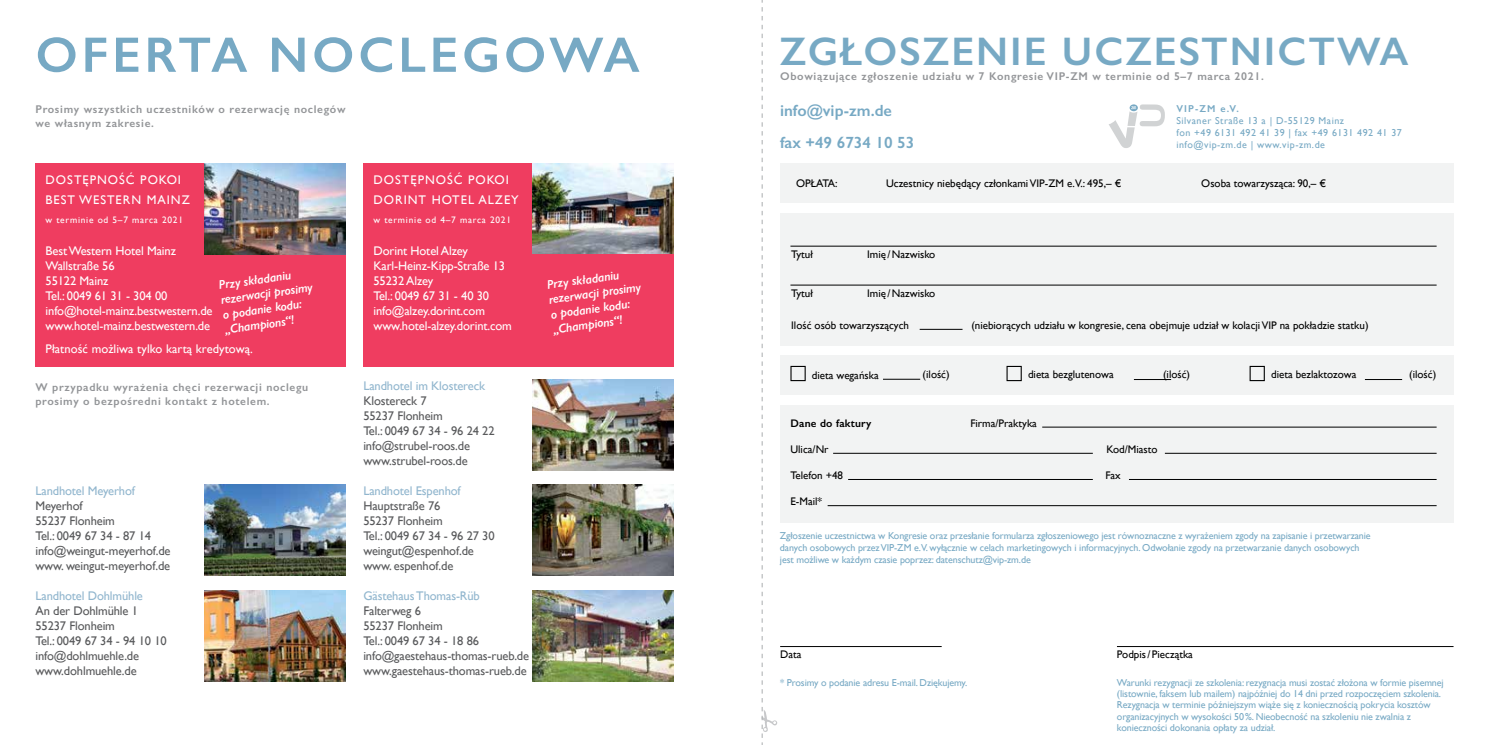
<style>
.page{position:relative;width:1489px;height:745px;background:#fff}
.page>*{position:absolute;margin:0;border:0;box-sizing:border-box;transform-origin:0 0}
.t1{font:600 50px "Gill Sans";letter-spacing:.075em;color:#77a9c4}
.t2{font:600 40px "Gill Sans";letter-spacing:.05em;color:#77a9c4}
.t3{font:600 16.25px/32.1px "Gill Sans";color:#77a9c4}
.t4{font:12.5px/15px "Gill Sans";letter-spacing:-.01em;color:#58595b}
.t5{font:12.5px/15px "Gill Sans";letter-spacing:-.01em;color:#fff}
.t6{font:italic 600 12.5px/15px "Gill Sans";color:#fff}
.t7{font:12.5px "Gill Sans";letter-spacing:-.01em;color:#91b6ce}
.t8{font:12.5px/19.6px "Gill Sans";letter-spacing:.08em;color:#fff}
.t9{font:600 11.25px/13.6px "Gill Sans";letter-spacing:.06em;color:#939598}
.t10{font:11px "Gill Sans";color:#000}
.t11{font:600 11px "Gill Sans";letter-spacing:.02em;color:#000}
.t12{font:10px/11.2px "Gill Sans";letter-spacing:-.01em;color:#77a9c4}
.t13{font:10px/12px "Gill Sans";letter-spacing:.05em;color:#77a9c4}
.t14{font:600 10px "Gill Sans";color:#77a9c4}
.t15{font:9.38px "Gill Sans";letter-spacing:.08em;color:#fff}
</style>
<div class="page">
<div style="left:780px;top:355px;width:673px;height:40px;background:#f2f3f3"></div>
<img style="left:205px;top:590px;width:140px;height:90px">
<div style="left:1006px;top:365px;width:15px;height:16px;border:1px solid #000"></div>
<img style="left:532px;top:379px;width:141px;height:91px">
<img style="left:532px;top:484px;width:141px;height:91px">
<img style="left:532px;top:590px;width:141px;height:90px">
<img style="left:205px;top:484px;width:140px;height:91px">
<div style="left:363px;top:163px;width:310px;height:203px;background:#ef3d60"></div>
<div style="left:35px;top:163px;width:310px;height:203px;background:#ef3d60"></div>
<img style="left:532px;top:163px;width:141px;height:91px">
<img style="left:205px;top:163px;width:140px;height:91px">
<div style="left:780px;top:163px;width:673px;height:40px;background:#f2f3f3"></div>
<div style="left:780px;top:213px;width:673px;height:132px;background:#f2f3f3"></div>
<div style="left:780px;top:404px;width:673px;height:117px;background:#f2f3f3"></div>
<hr style="left:1042px;top:426px;width:394px;height:1px;background:#000">
<hr style="left:827px;top:505px;width:609px;height:1px;background:#000">
<hr style="left:780px;top:646px;width:161px;height:1px;background:#000">
<hr style="left:1116px;top:646px;width:337px;height:1px;background:#000">
<hr style="left:848px;top:479px;width:244px;height:1px;background:#000">
<hr style="left:1128px;top:479px;width:308px;height:1px;background:#000">
<hr style="left:1164px;top:453px;width:272px;height:1px;background:#000">
<hr style="left:833px;top:453px;width:259px;height:1px;background:#000">
<hr style="left:883px;top:379px;width:37px;height:1px;background:#000">
<hr style="left:1364px;top:379px;width:37px;height:1px;background:#000">
<hr style="left:790px;top:246px;width:646px;height:1px;background:#000">
<hr style="left:790px;top:284px;width:646px;height:1px;background:#000">
<hr style="left:919px;top:329px;width:43px;height:1px;background:#000">
<div style="left:790px;top:365px;width:15px;height:16px;border:1px solid #000"></div>
<div style="left:1249px;top:365px;width:15px;height:16px;border:1px solid #000"></div>
<svg style="left:1109px;top:104px;width:55px;height:44px"></svg>
<svg style="left:761px;top:0;width:16px;height:744px"></svg>
<hr style="left:1133px;top:379px;width:37px;height:1px;background:#000">
<h1 class="t1" style="left:35px;top:25px;width:605px">OFERTA NOCLEGOWA</h1>
<h2 class="t2" style="left:780px;top:27px;width:630px">ZGŁOSZENIE UCZESTNICTWA</h2>
<p class="t9" style="left:35px;top:102px;width:311px">Prosimy wszystkich uczestników o rezerwację noclegów we własnym zakresie.</p>
<h3 class="t3" style="left:780px;top:94px;width:136px">info@vip-zm.de fax +49 6734 10 53</h3>
<p class="t14" style="left:1176px;top:102px;width:64px">VIP-ZM e.V.</p>
<p class="t9" style="left:780px;top:69px;width:485px">Obowiązujące zgłoszenie udziału w 7 Kongresie VIP-ZM w terminie od 5–7 marca 2021.</p>
<p class="t13" style="left:1176px;top:114px;width:227px">Silvaner Straße 13 a | D-55129 Mainz<br>fon +49 6131 492 41 39 | fax +49 6131 492 41 37 info@vip-zm.de | www.vip-zm.de</p>
<p class="t8" style="left:46px;top:170px;width:146px;text-indent:80px">ć pokoi<br>BEST WESTERN MAINZ</p>
<p class="t15" style="left:46px;top:214px;width:139px">w terminie od 5–7 marca 2021</p>
<p class="t5" style="left:46px;top:172px;width:20px">Dost</p>
<p class="t5" style="left:83px;top:172px;width:17px">ępnoś</p>
<p class="t5" style="left:46px;top:243px;width:168px">Best Western Hotel Mainz<br>Wallstraße 56<br>55122 Mainz<br>Tel.: 0049 61 31 - 304 00 info@hotel-mainz.bestwestern.de www.hotel-mainz.bestwestern.de</p>
<p class="t6" style="left:218px;top:277px;width:94px;rotate:-8deg">Przy składaniu rezerwacji prosimy o podanie kodu: „Champions“!</p>
<p class="t5" style="left:46px;top:341px;width:209px">Płatność możliwa tylko kartą kredytową.</p>
<p class="t9" style="left:35px;top:380px;width:274px">W przypadku wyrażenia chęci rezerwacji noclegu prosimy o bezpośredni kontakt z hotelem.</p>
<p class="t7" style="left:35px;top:483px;width:101px">Landhotel Meyerhof</p>
<p class="t4" style="left:35px;top:497px;width:137px">Meyerhof<br>55237 Flonheim<br>Tel.: 0049 67 34 - 87 14 info@weingut-meyerhof.de www. weingut-meyerhof.de</p>
<p class="t7" style="left:35px;top:588px;width:109px">Landhotel Dohlmühle</p>
<p class="t4" style="left:35px;top:602px;width:133px">An der Dohlmühle 1<br>55237 Flonheim<br>Tel.: 0049 67 34 - 94 10 10 info@dohlmuehle.de www.dohlmuehle.de</p>
<p class="t8" style="left:373px;top:170px;width:147px;text-indent:80px">ć pokoi<br>DORINT HOTEL ALZEY</p>
<p class="t15" style="left:373px;top:214px;width:139px">w terminie od 4–7 marca 2021</p>
<p class="t5" style="left:373px;top:172px;width:20px">Dost</p>
<p class="t5" style="left:410px;top:172px;width:17px">ępnoś</p>
<p class="t5" style="left:373px;top:243px;width:140px">Dorint Hotel Alzey<br>Karl-Heinz-Kipp-Straße 13<br>55232 Alzey<br>Tel.: 0049 67 31 - 40 30 info@alzey.dorint.com www.hotel-alzey.dorint.com</p>
<p class="t6" style="left:545px;top:277px;width:94px;rotate:-8deg">Przy składaniu rezerwacji prosimy o podanie kodu: „Champions“!</p>
<p class="t7" style="left:363px;top:378px;width:123px">Landhotel im Klostereck</p>
<p class="t4" style="left:363px;top:392px;width:133px">Klostereck 7<br>55237 Flonheim<br>Tel.: 0049 67 34 - 96 24 22 info@strubel-roos.de www.strubel-roos.de</p>
<p class="t7" style="left:363px;top:483px;width:99px">Landhotel Espenhof</p>
<p class="t4" style="left:363px;top:497px;width:133px">Hauptstraße 76<br>55237 Flonheim<br>Tel.: 0049 67 34 - 96 27 30 weingut@espenhof.de www. espenhof.de</p>
<p class="t7" style="left:363px;top:588px;width:118px">Gästehaus Thomas-Rüb</p>
<p class="t4" style="left:363px;top:602px;width:167px">Falterweg 6<br>55237 Flonheim<br>Tel.: 0049 67 34 - 18 86 info@gaestehaus-thomas-rueb.de www.gaestehaus-thomas-rueb.de</p>
<p class="t10" style="left:796px;top:177px;width:43px">Opłata:</p>
<p class="t10" style="left:886px;top:177px;width:237px">Uczestnicy niebędący członkami VIP-ZM e.V.: 495,– €</p>
<p class="t10" style="left:1201px;top:177px;width:126px">Osoba towarzysząca: 90,– €</p>
<p class="t10" style="left:791px;top:247px;width:23px">Tytuł</p>
<p class="t10" style="left:867px;top:247px;width:70px">Imię /Nazwisko</p>
<p class="t10" style="left:791px;top:286px;width:23px">Tytuł</p>
<p class="t10" style="left:867px;top:286px;width:70px">Imię /Nazwisko</p>
<p class="t10" style="left:791px;top:319px;width:119px">Ilość osób towarzyszących</p>
<p class="t10" style="left:971px;top:319px;width:399px">(niebiorących udziału w kongresie, cena obejmuje udział w kolacji VIP na pokładzie statku)</p>
<p class="t10" style="left:922px;top:368px;width:29px">(ilość)</p>
<p class="t10" style="left:1270px;top:367px;width:87px">dieta bezlaktozowa</p>
<p class="t10" style="left:1408px;top:367px;width:29px">(ilość)</p>
<p class="t10" style="left:1027px;top:367px;width:87px">dieta bezglutenowa</p>
<p class="t10" style="left:1162px;top:367px;width:29px">(ilość)</p>
<p class="t10" style="left:812px;top:368px;width:68px">dieta wegańska</p>
<p class="t11" style="left:790px;top:416px;width:82px">Dane do faktury</p>
<p class="t10" style="left:970px;top:416px;width:68px">Firma/Praktyka</p>
<p class="t10" style="left:790px;top:442px;width:40px">Ulica/Nr</p>
<p class="t10" style="left:1106px;top:442px;width:52px">Kod/Miasto</p>
<p class="t10" style="left:790px;top:468px;width:54px">Telefon +48</p>
<p class="t10" style="left:1105px;top:468px;width:17px">Fax</p>
<p class="t10" style="left:790px;top:495px;width:33px">E-Mail*</p>
<p class="t12" style="left:780px;top:529px;width:592px;line-height:12px">Zgłoszenie uczestnictwa w Kongresie oraz przesłanie formularza zgłoszeniowego jest równoznaczne z wyrażeniem zgody na zapisanie i przetwarzanie danych osobowych przez VIP-ZM e.V. wyłącznie w celach marketingowych i informacyjnych. Odwołanie zgody na przetwarzanie danych osobowych jest możliwe w każdym czasie poprzez: datenschutz@vip-zm.de</p>
<p class="t10" style="left:780px;top:647px;width:23px">Data</p>
<p class="t10" style="left:1116px;top:647px;width:78px">Podpis/Pieczątka</p>
<p class="t12" style="left:780px;top:676px;width:188px">* Prosimy o podanie adresu E-mail. Dziękujemy.</p>
<p class="t12" style="left:1116px;top:676px;width:328px">Warunki rezygnacji ze szkolenia: rezygnacja musi zostać złożona w formie pisemnej (listownie, faksem lub mailem) najpóźniej do 14 dni przed rozpoczęciem szkolenia.<br>Rezygnacja w terminie późniejszym wiąże się z koniecznością pokrycia kosztów organizacyjnych w wysokości 50%. Nieobecność na szkoleniu nie zwalnia z konieczności dokonania opłaty za udział.</p>
</div>
